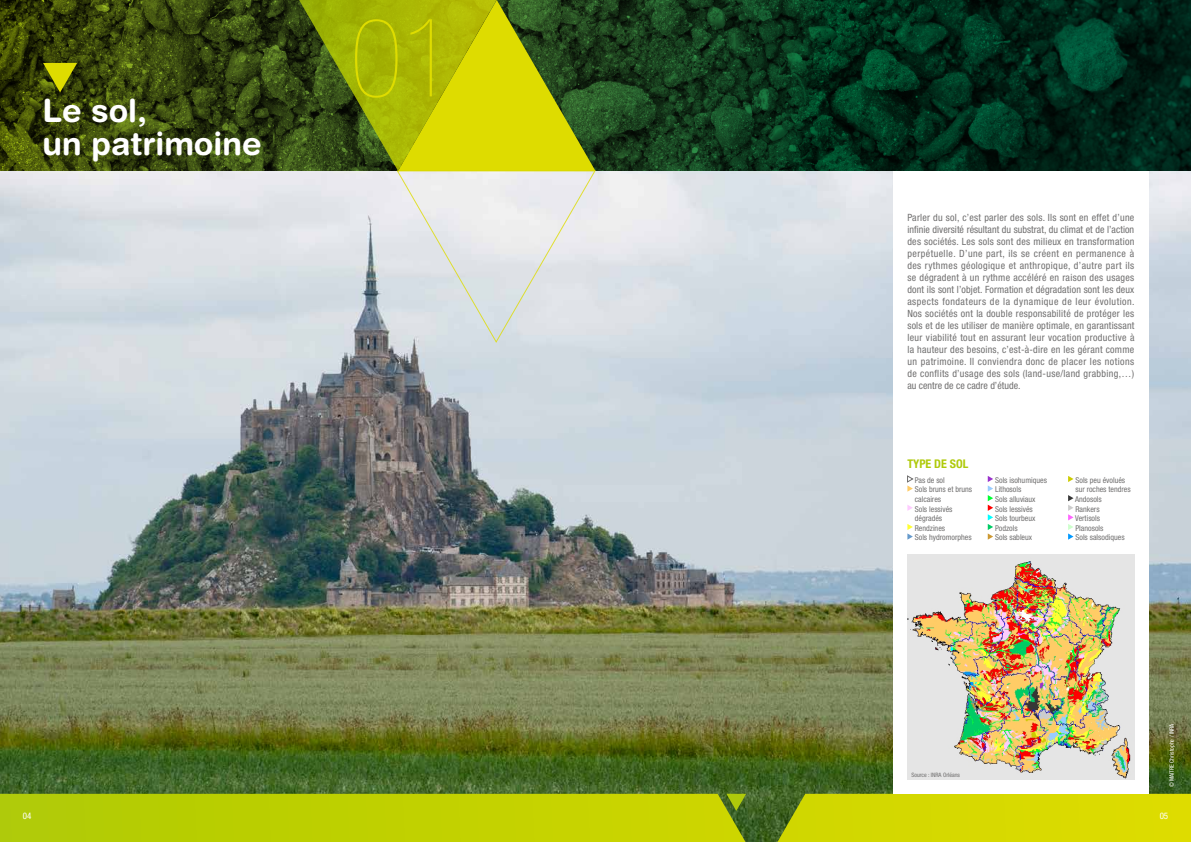
<style>
.page{position:relative;width:1191px;height:842px;background:#fff}
.page>*{position:absolute;margin:0;border:0;box-sizing:border-box;transform-origin:0 0}
.t1{font:900 condensed 108.9px "Helvetica Neue";color:#dedc00}
.t2{font:700 32px/33px "Helvetica Rounded";color:#fff}
.t3{font:700 condensed 12px "Helvetica Neue";color:#afca0b}
.t4{font:condensed 10px/12px "Helvetica Neue";letter-spacing:.03em;color:#706f6f;text-align:justify}
.t5{font:condensed 9px "Helvetica Neue";color:#fff}
.t6{font:condensed 8px/9.6px "Helvetica Neue";color:#706f6f}
.t7{font:condensed 6px "Helvetica Neue";color:#fff}
.t8{font:condensed 6px "Helvetica Neue";color:#706f6f}
</style>
<div class="page">
<img style="left:0;top:171px;width:893px;height:623px">
<img style="left:1149px;top:171px;width:42px;height:623px">
<svg style="left:0;top:794px;width:1191px;height:48px;background:#c1ce02"></svg>
<img style="left:0;top:0;width:1191px;height:171px">
<svg style="left:291px;top:0;width:305px;height:343px;background:#b5be78"></svg>
<svg style="left:43px;top:63px;width:34px;height:29px"></svg>
<img style="left:907px;top:554px;width:227px;height:226px">
<svg style="left:907px;top:476px;width:6px;height:16px"></svg>
<svg style="left:907px;top:505px;width:6px;height:6px"></svg>
<svg style="left:907px;top:524px;width:6px;height:16px"></svg>
<svg style="left:987px;top:476px;width:6px;height:64px"></svg>
<svg style="left:1068px;top:476px;width:5px;height:6px"></svg>
<svg style="left:1068px;top:495px;width:5px;height:45px"></svg>
<svg style="left:726px;top:794px;width:20px;height:17px"></svg>
<h2 class="t2" style="left:43px;top:93px;width:221px">Le sol,<br>un patrimoine</h2>
<h1 class="t1" style="left:350px;top:-2px;width:106px">01</h1>
<p class="t4" style="left:907px;top:211px;width:229px">Parler du sol, c’est parler des sols. Ils sont en effet d’une infinie diversité résultant du substrat, du climat et de l’action des sociétés. Les sols sont des milieux en transformation perpétuelle. D’une part, ils se créent en permanence à des rythmes géologique et anthropique, d’autre part ils se dégradent à un rythme accéléré en raison des usages dont ils sont l’objet. Formation et dégradation sont les deux aspects fondateurs de la dynamique de leur évolution.<br>Nos sociétés ont la double responsabilité de protéger les sols et de les utiliser de manière optimale, en garantissant leur viabilité tout en assurant leur vocation productive à la hauteur des besoins, c’est-à-dire en les gérant comme un patrimoine. Il conviendra donc de placer les notions de conflits d’usage des sols (land-use/land grabbing,…) au centre de ce cadre d’étude.</p>
<p class="t3" style="left:907px;top:457px;width:62px">TYPE DE SOL</p>
<p class="t6" style="left:914px;top:475px;width:59px">Pas de sol<br>Sols bruns et bruns calcaires<br>Sols lessivés dégradés<br>Rendzines<br>Sols hydromorphes</p>
<p class="t6" style="left:995px;top:475px;width:53px">Sols isohumiques<br>Lithosols<br>Sols alluviaux<br>Sols lessivés<br>Sols tourbeux<br>Podzols<br>Sols sableux</p>
<p class="t6" style="left:1075px;top:475px;width:57px">Sols peu évolués sur roches tendres<br>Andosols<br>Rankers<br>Vertisols<br>Planosols<br>Sols salsodiques</p>
<p class="t8" style="left:911px;top:771px;width:50px">Source : INRA Orléans</p>
<p class="t7" style="left:1168px;top:787px;width:65px;rotate:-90deg">© MAITRE Christophe / INRA</p>
<p class="t5" style="left:23px;top:811px;width:10px">04</p>
<p class="t5" style="left:1159px;top:811px;width:10px">05</p>
</div>
